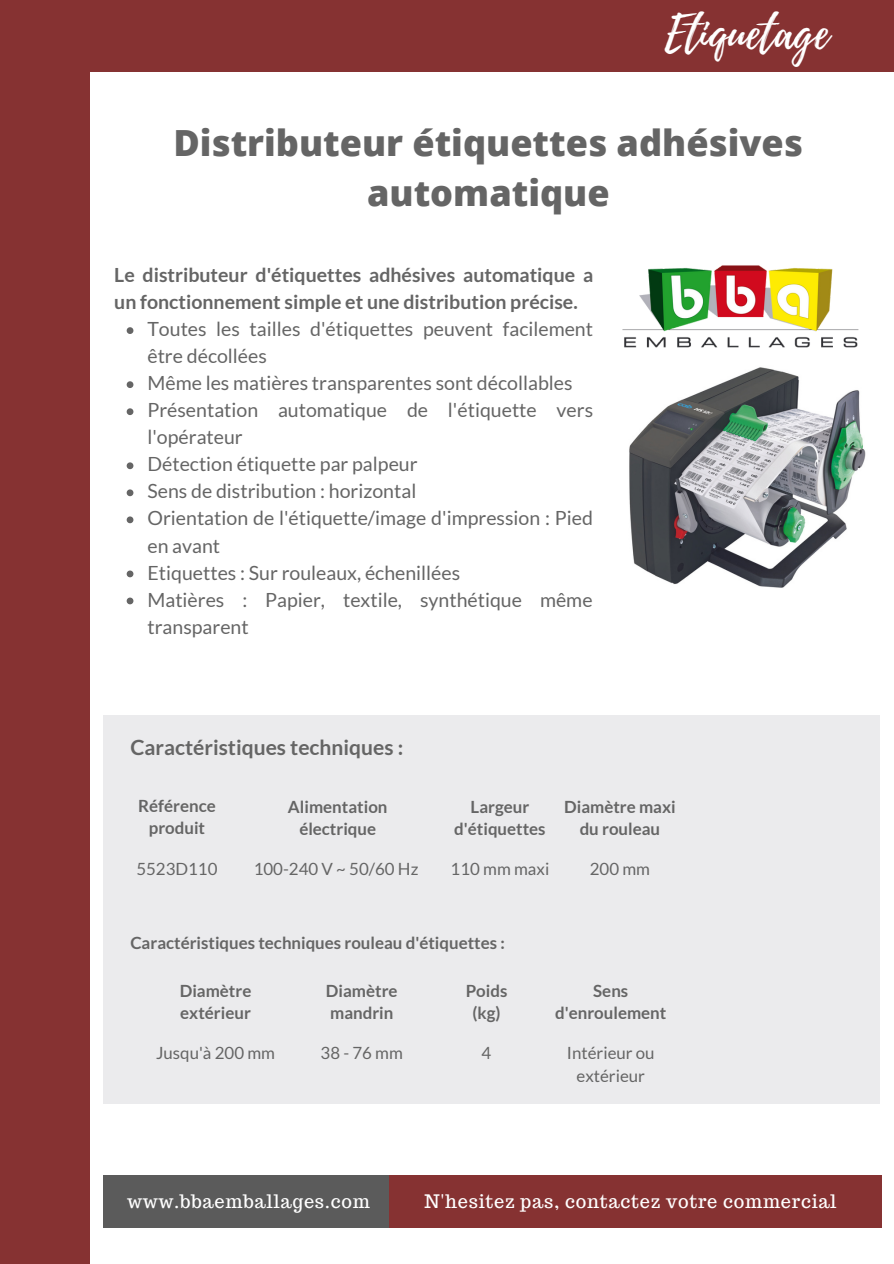
<style>
.page{position:relative;width:894px;height:1264px;background:#fff}
.page>*{position:absolute;margin:0;border:0;box-sizing:border-box;transform-origin:0 0}
.t1{font:45.9px "Playlist Script";color:#fff}
.t2{font:800 36px/50.2px "Open Sans";color:#656565;text-align:center}
.t3{font:700 21px "Lato";color:#656565}
.t4{font:19.5px/27px "Lato";color:#656565}
.t5{font:700 19.5px/27px "Lato";color:#656565}
.t6{font:18.15px "Trocchi";letter-spacing:.04em;color:#fff}
.t7{font:700 16.8px/22.5px "Lato";color:#656565;text-align:center}
.t8{font:16.8px/22.5px "Lato";color:#656565;text-align:center}
</style>
<div class="page">
<div style="left:0;top:0;width:893px;height:71px;background:#863232"></div>
<div style="left:0;top:0;width:89px;height:1263px;background:#863232"></div>
<div style="left:103px;top:715px;width:776px;height:388px;background:#ebebed"></div>
<div style="left:388px;top:1175px;width:493px;height:52px;background:#863232"></div>
<div style="left:103px;top:1175px;width:285px;height:52px;background:#5b5b5b"></div>
<img style="left:629px;top:367px;width:237px;height:221px">
<svg style="left:127px;top:327px;width:6px;height:7px"></svg>
<svg style="left:127px;top:381px;width:6px;height:7px"></svg>
<svg style="left:127px;top:408px;width:6px;height:7px"></svg>
<svg style="left:127px;top:462px;width:6px;height:7px"></svg>
<svg style="left:127px;top:489px;width:6px;height:7px"></svg>
<svg style="left:127px;top:516px;width:6px;height:7px"></svg>
<svg style="left:127px;top:570px;width:6px;height:7px"></svg>
<svg style="left:127px;top:597px;width:6px;height:7px"></svg>
<img style="left:622px;top:265px;width:237px;height:83px">
<h1 class="t1" style="left:664px;top:0;width:166px">Etiquetage</h1>
<h2 class="t2" style="left:173px;top:116px;width:631px">Distributeur étiquettes adhésives automatique</h2>
<p class="t5" style="left:114px;top:261px;width:480px">Le distributeur d'étiquettes adhésives automatique a un fonctionnement simple et une distribution précise.</p>
<p class="t4" style="left:147px;top:315px;width:447px">Toutes les tailles d'étiquettes peuvent facilement être décollées<br>Même les matières transparentes sont décollables Présentation automatique de l'étiquette vers l'opérateur<br>Détection étiquette par palpeur<br>Sens de distribution : horizontal<br>Orientation de l'étiquette/image d'impression : Pied en avant<br>Etiquettes : Sur rouleaux, échenillées<br>Matières : Papier, textile, synthétique même transparent</p>
<p class="t3" style="left:130px;top:734px;width:274px">Caractéristiques techniques :</p>
<p class="t7" style="left:138px;top:793px;width:79px">Référence produit</p>
<p class="t7" style="left:454px;top:794px;width:93px">Largeur d'étiquettes</p>
<p class="t8" style="left:136px;top:857px;width:83px">5523D110</p>
<p class="t8" style="left:450px;top:857px;width:100px">110 mm maxi</p>
<p class="t7" style="left:288px;top:794px;width:101px">Alimentation électrique</p>
<p class="t8" style="left:254px;top:857px;width:166px">100-240 V ~ 50/60 Hz</p>
<p class="t7" style="left:564px;top:794px;width:113px">Diamètre maxi du rouleau</p>
<p class="t8" style="left:589px;top:857px;width:62px">200 mm</p>
<p class="t7" style="left:130px;top:931px;width:376px">Caractéristiques techniques rouleau d'étiquettes :</p>
<p class="t7" style="left:326px;top:979px;width:73px;text-align:left">Diamètre mandrin</p>
<p class="t8" style="left:156px;top:1041px;width:120px">Jusqu'à 200 mm</p>
<p class="t8" style="left:320px;top:1041px;width:84px">38-76mm</p>
<p class="t7" style="left:465px;top:979px;width:43px">Poids (kg)</p>
<p class="t7" style="left:555px;top:979px;width:113px">Sens d'enroulement</p>
<p class="t7" style="left:180px;top:979px;width:73px;text-align:left">Diamètre extérieur</p>
<p class="t8" style="left:481px;top:1041px;width:11px">4</p>
<p class="t8" style="left:566px;top:1041px;width:89px">Intérieur ou extérieur</p>
<p class="t6" style="left:127px;top:1189px;width:244px">www.bbaemballages.com</p>
<p class="t6" style="left:424px;top:1189px;width:413px">N'hesitez pas, contactez votre commercial</p>
</div>
